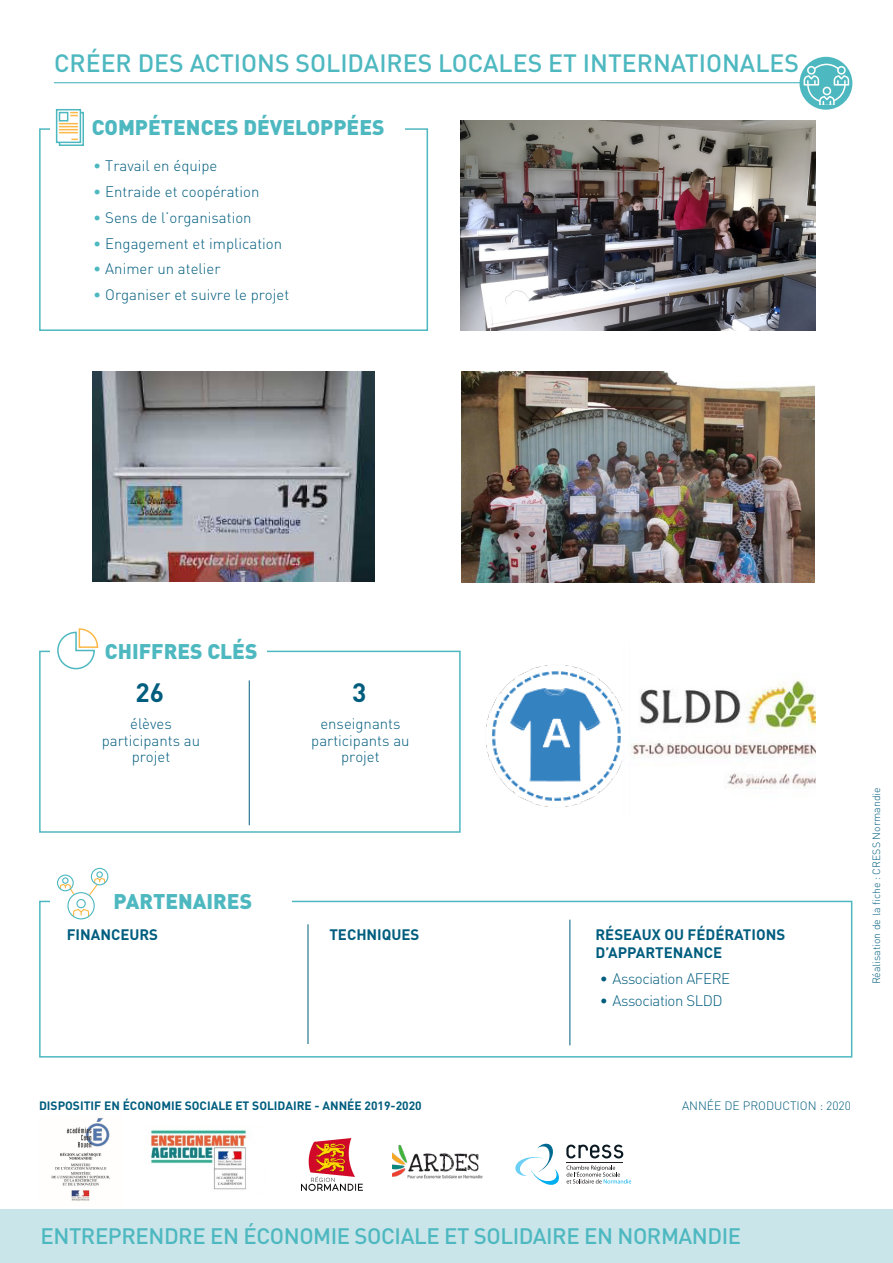
<style>
.page{position:relative;width:893px;height:1263px;background:#fff}
.page>*{position:absolute;margin:0;border:0;box-sizing:border-box;transform-origin:0 0}
.text_rub{font:700 26.25px "DIN";color:#005d7e}
.t1{font:500 24.75px "DIN";color:#4eb8c0}
.t2{font:500 22.2px "DIN";letter-spacing:-.02em;color:#4eb8c0}
.t3{font:900 21px "DIN";color:#4eb8c0}
.text_rub-2{font:300 15px/16.5px "DIN";color:#005d7e;text-align:center}
.text_rub-3{font:700 15px/18px "DIN";color:#005d7e}
.text_rub-4{font:300 15px "DIN";letter-spacing:-.03em;color:#005d7e}
.text_rub-5{font:700 12px "DIN";color:#005d7e}
.text_rub-6{font:300 12px "DIN";color:#005d7e}
.text_rub-7{font:300 10.5px "DIN";color:#005d7e}
.s1{color:#4eb8c0}
</style>
<div class="page">
<div style="left:0;top:1209px;width:893px;height:54px;background:#cae5e9"></div>
<div style="left:39px;top:128px;width:389px;height:203px;border:2px solid #4eb8c0"></div>
<hr style="left:54px;top:82px;width:772px;height:1px;background:#4eb8c0">
<svg style="left:799px;top:57px;width:53px;height:53px"></svg>
<div style="left:50px;top:123px;width:355px;height:13px;background:#fff"></div>
<div style="left:39px;top:901px;width:813px;height:156px;border:2px solid #4eb8c0"></div>
<hr style="left:308px;top:924px;width:1px;height:120px;background:#005d7e">
<hr style="left:569px;top:920px;width:1px;height:125px;background:#005d7e">
<div style="left:50px;top:894px;width:242px;height:13px;background:#fff"></div>
<svg style="left:57px;top:867px;width:52px;height:53px"></svg>
<div style="left:39px;top:651px;width:422px;height:182px;border:2px solid #4eb8c0"></div>
<div style="left:50px;top:646px;width:217px;height:13px;background:#fff"></div>
<svg style="left:57px;top:628px;width:42px;height:42px"></svg>
<hr style="left:249px;top:680px;width:1px;height:145px;background:#005d7e">
<svg style="left:55px;top:109px;width:29px;height:37px"></svg>
<svg style="left:804px;top:63px;width:45px;height:41px;background:#7bc9cf"></svg>
<img style="left:301px;top:1138px;width:61px;height:52px">
<img style="left:51px;top:1118px;width:59px;height:83px">
<img style="left:151px;top:1129px;width:96px;height:61px">
<img style="left:392px;top:1145px;width:91px;height:34px">
<svg style="left:515px;top:1144px;width:116px;height:41px"></svg>
<img style="left:461px;top:120px;width:354px;height:211px">
<img style="left:93px;top:371px;width:281px;height:211px">
<img style="left:461px;top:371px;width:353px;height:211px">
<img style="left:486px;top:665px;width:137px;height:142px">
<img style="left:631px;top:674px;width:184px;height:115px">
<p class="t1" style="left:54px;top:47px;width:747px">CRÉER DES ACTIONS SOLIDAIRES LOCALES ET INTERNATIONALES</p>
<p class="t3" style="left:92px;top:114px;width:294px">COMPÉTENCES DÉVELOPPÉES</p>
<p class="text_rub-2" style="left:93px;top:158px;width:126px"><span class="s1">•</span> Travail en équipe</p>
<p class="text_rub-2" style="left:93px;top:183px;width:168px"><span class="s1">•</span> Entraide et coopération</p>
<p class="text_rub-2" style="left:93px;top:209px;width:160px"><span class="s1">•</span> Sens de l’organisation</p>
<p class="text_rub-2" style="left:93px;top:235px;width:190px"><span class="s1">•</span> Engagement et implication</p>
<p class="text_rub-2" style="left:93px;top:261px;width:129px"><span class="s1">•</span> Animer un atelier</p>
<p class="text_rub-2" style="left:93px;top:286px;width:197px"><span class="s1">•</span> Organiser et suivre le projet</p>
<p class="t3" style="left:105px;top:637px;width:154px">CHIFFRES CLÉS</p>
<p class="text_rub" style="left:136px;top:675px;width:30px">26</p>
<p class="text_rub-2" style="left:102px;top:716px;width:100px">élèves participants au projet</p>
<p class="text_rub" style="left:352px;top:675px;width:16px">3</p>
<p class="text_rub-2" style="left:311px;top:716px;width:100px">enseignants participants au projet</p>
<p class="t3" style="left:114px;top:887px;width:140px">PARTENAIRES</p>
<p class="text_rub-3" style="left:67px;top:925px;width:93px">FINANCEURS</p>
<p class="text_rub-3" style="left:329px;top:925px;width:92px">TECHNIQUES</p>
<p class="text_rub-3" style="left:595px;top:925px;width:191px">RÉSEAUX OU FÉDÉRATIONS<br>D’APPARTENANCE</p>
<p class="text_rub-4" style="left:600px;top:969px;width:132px">• Association AFERE</p>
<p class="text_rub-4" style="left:600px;top:991px;width:125px">• Association SLDD</p>
<p class="text_rub-7" style="left:870px;top:984px;width:198px;rotate:-90deg">Réalisation de la fiche : CRESS Normandie</p>
<p class="text_rub-5" style="left:39px;top:1097px;width:384px">DISPOSITIF EN ÉCONOMIE SOCIALE ET SOLIDAIRE - ANNÉE 2019-2020</p>
<p class="text_rub-6" style="left:682px;top:1098px;width:170px">ANNÉE DE PRODUCTION : 2020</p>
<p class="t2" style="left:41px;top:1222px;width:702px">ENTREPRENDRE EN ÉCONOMIE SOCIALE ET SOLIDAIRE EN NORMANDIE</p>
</div>
